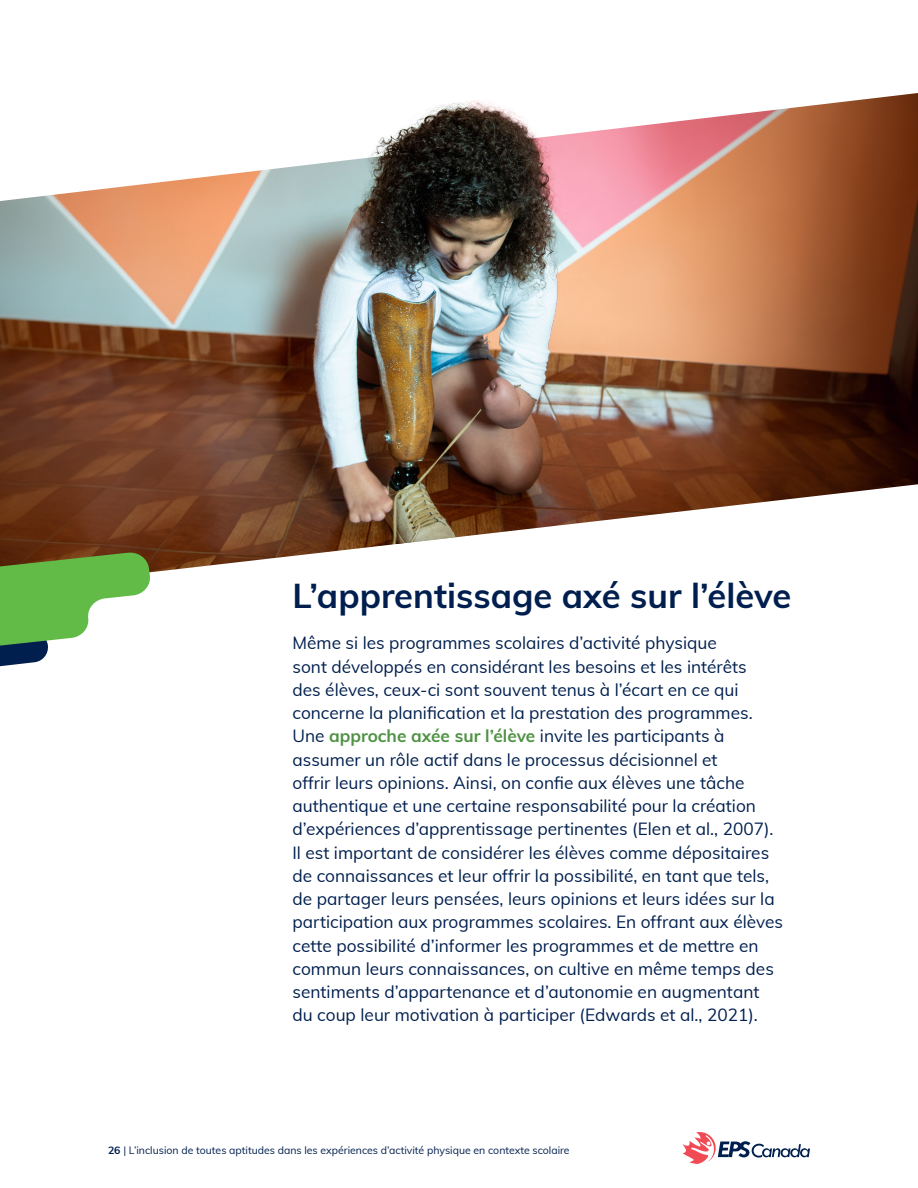
<style>
.page{position:relative;width:918px;height:1188px;background:#fff}
.page>*{position:absolute;margin:0;border:0;box-sizing:border-box;transform-origin:0 0}
.t1{font:700 34.5px "Muli";color:#001f4e}
.intro_copy{font:17.25px/23.2px "Muli";color:#001f4e}
.t2{font:10.5px "Muli";color:#001f4e}
.s1{font-weight:700;color:#4d9242}
.s2{font-weight:700}
</style>
<div class="page">
<svg style="left:682px;top:1132px;width:128px;height:32px"></svg>
<svg style="left:0;top:589px;width:146px;height:77px"></svg>
<img style="left:0;top:93px;width:918px;height:496px">
<h1 class="t1" style="left:292px;top:571px;width:500px">L’apprentissage axé sur l’élève</h1>
<p class="intro_copy" style="left:292px;top:631px;width:492px">Même si les programmes scolaires d’activité physique<br>sont développés en considérant les besoins et les intérêts<br>des élèves, ceux-ci sont souvent tenus à l’écart en ce qui concerne la planification et la prestation des programmes.<br>Une <span class="s1">approche axée sur l’élève</span> invite les participants à assumer un rôle actif dans le processus décisionnel et<br>offrir leurs opinions. Ainsi, on confie aux élèves une tâche authentique et une certaine responsabilité pour la création d’expériences d’apprentissage pertinentes (Elen et al., 2007).<br>Il est important de considérer les élèves comme dépositaires de connaissances et leur offrir la possibilité, en tant que tels, de partager leurs pensées, leurs opinions et leurs idées sur la participation aux programmes scolaires. En offrant aux élèves cette possibilité d’informer les programmes et de mettre en commun leurs connaissances, on cultive en même temps des sentiments d’appartenance et d’autonomie en augmentant du coup leur motivation à participer (Edwards et al., 2021).</p>
<p class="t2" style="left:108px;top:1142px;width:463px"><span class="s2">26</span> | L’inclusion de toutes aptitudes dans les expériences d’activité physique en contexte scolaire</p>
</div>
